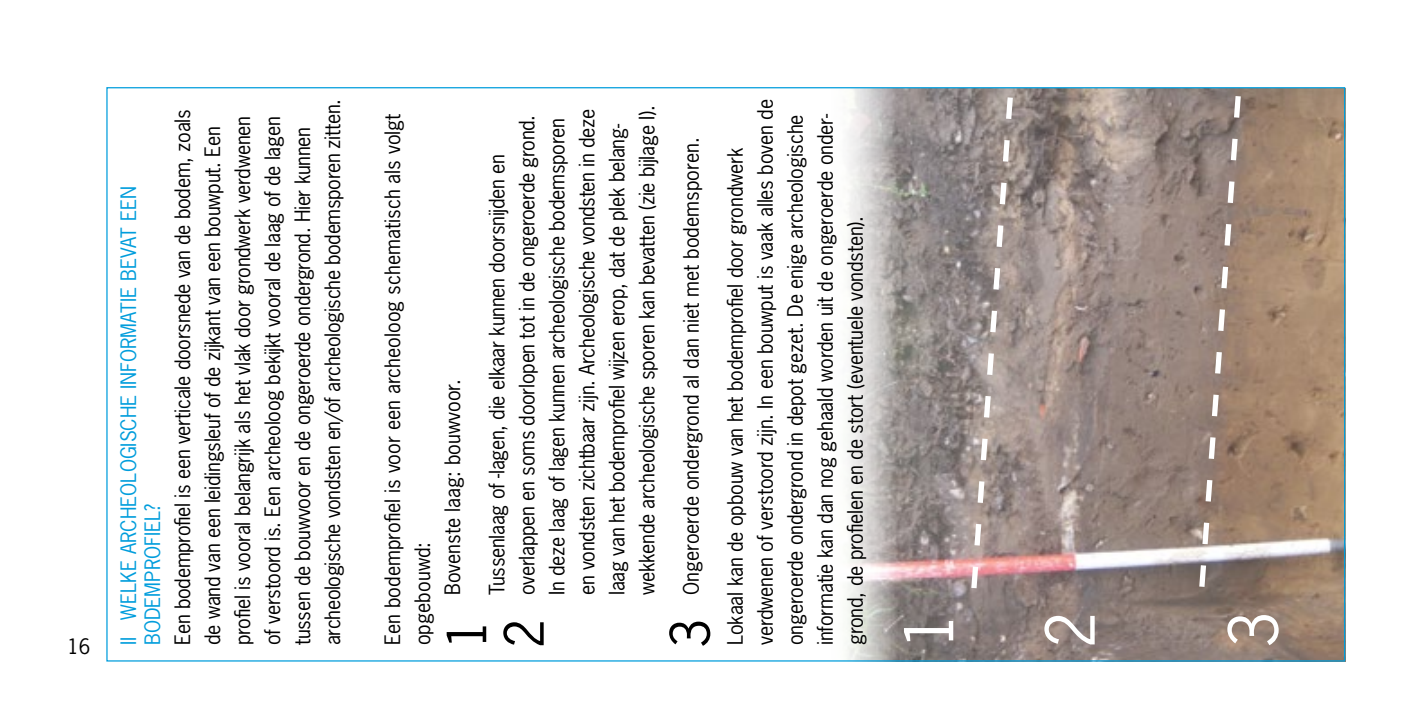
<style>
.page{position:relative;width:1418px;height:709px;background:#fff}
.page>*{position:absolute;margin:0;border:0;box-sizing:border-box;transform-origin:0 0}
.Alineastijl_1{font:63.25px "News Gothic Std";color:#fff}
.Alineastijl_1-2{font:50.75px "News Gothic Std";color:#000}
.Alineastijl_1-3{font:20px/30px "News Gothic Std";letter-spacing:-.015em;color:#000}
.Alineastijl_1-4{font:20px/24px "News Gothic Std";color:#009ddc}
</style>
<div class="page">
<img style="left:846px;top:89px;width:497px;height:570px">
<svg style="left:1196px;top:91px;width:47px;height:501px;background:#9b887e"></svg>
<svg style="left:968px;top:92px;width:47px;height:501px;background:#a59793"></svg>
<p class="Alineastijl_1-3" style="left:67px;top:631px;width:25px">16</p>
<p class="Alineastijl_1-4" style="left:116px;top:645px;width:460px;rotate:-90deg">II WELKE ARCHEOLOGISCHE INFORMATIE BEVAT EEN<br>BODEMPROFIEL?</p>
<p class="Alineastijl_1-3" style="left:167px;top:645px;width:547px;rotate:-90deg">Een bodemprofiel is een verticale doorsnede van de bodem, zoals de wand van een leidingsleuf of de zijkant van een bouwput. Een profiel is vooral belangrijk als het vlak door grondwerk verdwenen of verstoord is. Een archeoloog bekijkt vooral de laag of de lagen tussen de bouwvoor en de ongeroerde ondergrond. Hier kunnen archeologische vondsten en/of archeologische bodemsporen zitten.</p>
<p class="Alineastijl_1-3" style="left:377px;top:645px;width:533px;rotate:-90deg">Een bodemprofiel is voor een archeoloog schematisch als volgt opgebouwd:</p>
<p class="Alineastijl_1-3" style="left:437px;top:595px;width:217px;rotate:-90deg">Bovenste laag: bouwvoor.</p>
<p class="Alineastijl_1-3" style="left:482px;top:595px;width:491px;rotate:-90deg">Tussenlaag of -lagen, die elkaar kunnen doorsnijden en overlappen en soms doorlopen tot in de ongeroerde grond.<br>In deze laag of lagen kunnen archeologische bodemsporen en vondsten zichtbaar zijn. Archeologische vondsten in deze laag van het bodemprofiel wijzen erop, dat de plek belang&shy;wekkende archeologische sporen kan bevatten (zie bijlage I).</p>
<p class="Alineastijl_1-3" style="left:676px;top:595px;width:459px;rotate:-90deg">Ongeroerde ondergrond al dan niet met bodemsporen.</p>
<p class="Alineastijl_1-2" style="left:434px;top:648px;width:31px;rotate:-90deg">1</p>
<p class="Alineastijl_1-2" style="left:492px;top:648px;width:31px;rotate:-90deg">2</p>
<p class="Alineastijl_1-2" style="left:657px;top:648px;width:31px;rotate:-90deg">3</p>
<p class="Alineastijl_1-3" style="left:720px;top:645px;width:547px;rotate:-90deg">Lokaal kan de opbouw van het bodemprofiel door grondwerk verdwenen of verstoord zijn. In een bouwput is vaak alles boven de ongeroerde ondergrond in depot gezet. De enige archeologische informatie kan dan nog gehaald worden uit de ongeroerde onder-</p>
<p class="Alineastijl_1-3" style="left:840px;top:645px;width:431px;rotate:-90deg">grond, de profielen en de stort (eventuele vondsten).</p>
<p class="Alineastijl_1" style="left:888px;top:648px;width:38px;rotate:-90deg">1</p>
<p class="Alineastijl_1" style="left:1030px;top:648px;width:38px;rotate:-90deg">2</p>
<p class="Alineastijl_1" style="left:1213px;top:648px;width:38px;rotate:-90deg">3</p>
</div>
